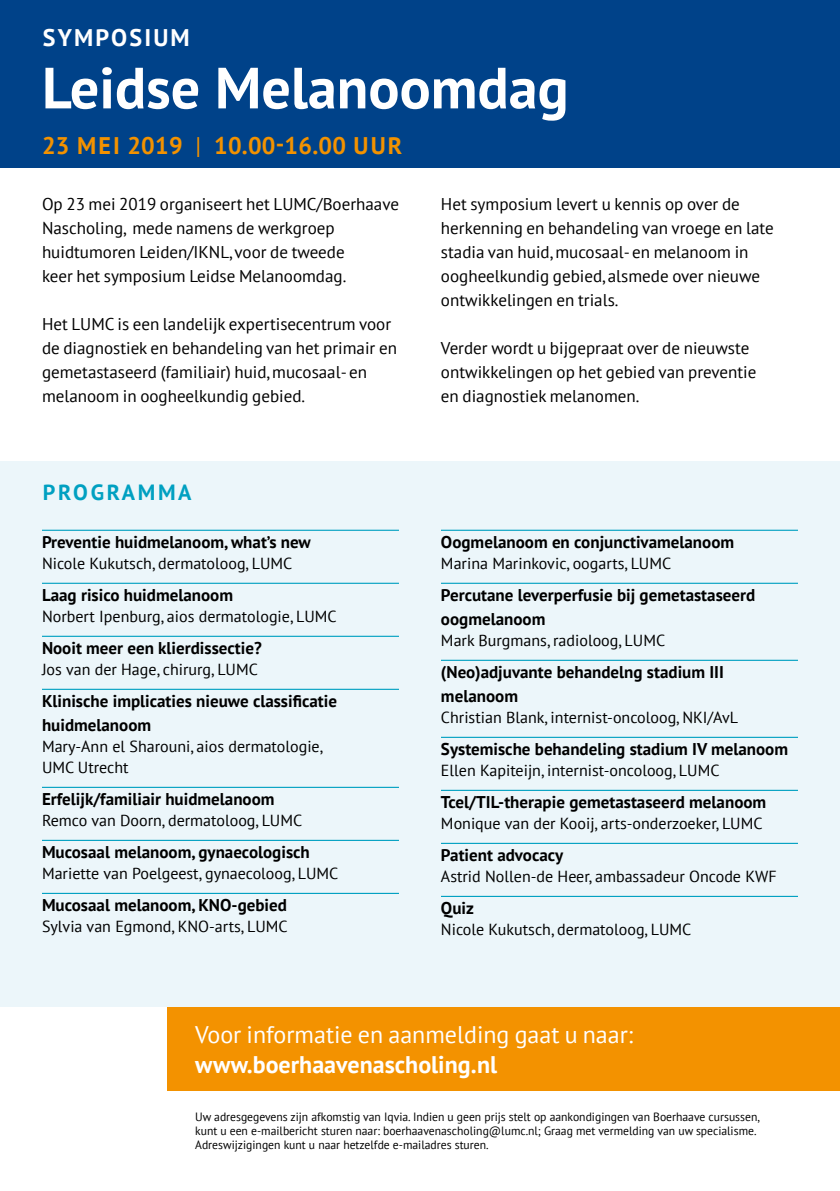
<style>
.page{position:relative;width:840px;height:1191px;background:#fff}
.page>*{position:absolute;margin:0;border:0;box-sizing:border-box;transform-origin:0 0}
.t1{font:700 58px "PT Sans";color:#fff}
.t2{font:24px "PT Sans";color:#fff}
.t3{font:700 24px "PT Sans";color:#fff}
.t4{font:700 24px "PT Sans";letter-spacing:.01em;color:#f39200}
.t5{font:700 24px "PT Sans";letter-spacing:.09em;color:#fff}
.t6{font:700 22px "PT Sans";letter-spacing:.12em;color:#00a0c1}
.t7{font:17px/24px "PT Sans";color:#000}
.t8{font:700 17px/24px "PT Sans";color:#000}
.t9{font:16px/21px "PT Sans";color:#000}
.t10{font:12px/14px "PT Sans";color:#000}
.s1{font-weight:400}
</style>
<div class="page">
<div style="left:0;top:461px;width:839px;height:546px;background:#ecf6fa"></div>
<div style="left:0;top:0;width:839px;height:168px;background:#004289"></div>
<hr style="left:42px;top:530px;width:357px;height:1px;background:#00a0c1">
<hr style="left:42px;top:583px;width:357px;height:1px;background:#00a0c1">
<hr style="left:42px;top:636px;width:357px;height:1px;background:#00a0c1">
<hr style="left:42px;top:689px;width:357px;height:1px;background:#00a0c1">
<hr style="left:42px;top:787px;width:357px;height:1px;background:#00a0c1">
<hr style="left:42px;top:840px;width:357px;height:1px;background:#00a0c1">
<hr style="left:42px;top:893px;width:357px;height:1px;background:#00a0c1">
<hr style="left:441px;top:530px;width:356px;height:1px;background:#00a0c1">
<hr style="left:441px;top:583px;width:356px;height:1px;background:#00a0c1">
<hr style="left:441px;top:660px;width:356px;height:1px;background:#00a0c1">
<hr style="left:441px;top:737px;width:356px;height:1px;background:#00a0c1">
<hr style="left:441px;top:790px;width:356px;height:1px;background:#00a0c1">
<hr style="left:441px;top:843px;width:356px;height:1px;background:#00a0c1">
<hr style="left:441px;top:896px;width:356px;height:1px;background:#00a0c1">
<div style="left:168px;top:1007px;width:671px;height:84px;background:#f39200"></div>
<h2 class="t5" style="left:43px;top:22px;width:148px">SYMPOSIUM</h2>
<h1 class="t1" style="left:42px;top:49px;width:528px">Leidse Melanoomdag</h1>
<h2 class="t4" style="left:42px;top:130px;width:362px">23 MEI 2019 <span class="s1">|</span> 10.00-16.00 UUR</h2>
<p class="t7" style="left:42px;top:192px;width:358px">Op 23 mei 2019 organiseert het LUMC/Boerhaave Nascholing, mede namens de werkgroep huidtumoren Leiden/IKNL, voor de tweede<br>keer het symposium Leidse Melanoomdag.</p>
<p class="t7" style="left:42px;top:312px;width:356px">Het LUMC is een landelijk expertisecentrum voor de diagnostiek en behandeling van het primair en gemetastaseerd (familiair) huid, mucosaal- en melanoom in oogheelkundig gebied.</p>
<p class="t6" style="left:43px;top:478px;width:150px">PROGRAMMA</p>
<p class="t8" style="left:42px;top:529px;width:270px">Preventie huidmelanoom, what’s new</p>
<p class="t9" style="left:42px;top:552px;width:252px">Nicole Kukutsch, dermatoloog, LUMC</p>
<p class="t8" style="left:42px;top:582px;width:192px">Laag risico huidmelanoom</p>
<p class="t9" style="left:42px;top:605px;width:296px">Norbert Ipenburg, aios dermatologie, LUMC</p>
<p class="t8" style="left:42px;top:635px;width:221px">Nooit meer een klierdissectie?</p>
<p class="t9" style="left:42px;top:658px;width:217px">Jos van der Hage, chirurg, LUMC</p>
<p class="t8" style="left:42px;top:688px;width:296px">Klinische implicaties nieuwe classificatie huidmelanoom</p>
<p class="t9" style="left:42px;top:735px;width:282px">Mary-Ann el Sharouni, aios dermatologie,<br>UMC Utrecht</p>
<p class="t8" style="left:42px;top:786px;width:234px">Erfelijk/familiair huidmelanoom</p>
<p class="t9" style="left:42px;top:809px;width:261px">Remco van Doorn, dermatoloog, LUMC</p>
<p class="t8" style="left:42px;top:839px;width:269px">Mucosaal melanoom, gynaecologisch</p>
<p class="t9" style="left:42px;top:862px;width:298px">Mariette van Poelgeest, gynaecoloog, LUMC</p>
<p class="t8" style="left:42px;top:892px;width:246px">Mucosaal melanoom, KNO-gebied</p>
<p class="t9" style="left:42px;top:915px;width:247px">Sylvia van Egmond, KNO-arts, LUMC</p>
<p class="t7" style="left:441px;top:192px;width:334px">Het symposium levert u kennis op over de herkenning en behandeling van vroege en late stadia van huid, mucosaal- en melanoom in oogheelkundig gebied, alsmede over nieuwe ontwikkelingen en trials.</p>
<p class="t7" style="left:441px;top:336px;width:317px">Verder wordt u bijgepraat over de nieuwste ontwikkelingen op het gebied van preventie en diagnostiek melanomen.</p>
<p class="t8" style="left:441px;top:529px;width:294px">Oogmelanoom en conjunctivamelanoom</p>
<p class="t9" style="left:441px;top:552px;width:231px">Marina Marinkovic, oogarts, LUMC</p>
<p class="t8" style="left:441px;top:582px;width:315px">Percutane leverperfusie bij gemetastaseerd oogmelanoom</p>
<p class="t9" style="left:441px;top:629px;width:225px">Mark Burgmans, radioloog, LUMC</p>
<p class="t8" style="left:441px;top:659px;width:284px">(Neo)adjuvante behandelng stadium III melanoom</p>
<p class="t9" style="left:441px;top:706px;width:298px">Christian Blank, internist-oncoloog, NKI/AvL</p>
<p class="t8" style="left:441px;top:736px;width:348px">Systemische behandeling stadium IV melanoom</p>
<p class="t9" style="left:441px;top:759px;width:280px">Ellen Kapiteijn, internist-oncoloog, LUMC</p>
<p class="t8" style="left:441px;top:789px;width:326px">Tcel/TIL-therapie gemetastaseerd melanoom</p>
<p class="t9" style="left:441px;top:812px;width:323px">Monique van der Kooij, arts-onderzoeker, LUMC</p>
<p class="t8" style="left:441px;top:842px;width:124px">Patient advocacy</p>
<p class="t9" style="left:441px;top:865px;width:337px">Astrid Nollen-de Heer, ambassadeur Oncode KWF</p>
<p class="t8" style="left:441px;top:895px;width:34px">Quiz</p>
<p class="t9" style="left:441px;top:918px;width:252px">Nicole Kukutsch, dermatoloog, LUMC</p>
<h2 class="t2" style="left:195px;top:1019px;width:439px">Voor informatie en aanmelding gaat u naar:</h2>
<h2 class="t3" style="left:195px;top:1048px;width:303px">www.boerhaavenascholing.nl</h2>
<p class="t10" style="left:195px;top:1109px;width:565px">Uw adresgegevens zijn afkomstig van Iqvia. Indien u geen prijs stelt op aankondigingen van Boerhaave cursussen, kunt u een e-mailbericht sturen naar: boerhaavenascholing@lumc.nl; Graag met vermelding van uw specialisme.<br>Adreswijzigingen kunt u naar hetzelfde e-mailadres sturen.</p>
</div>
